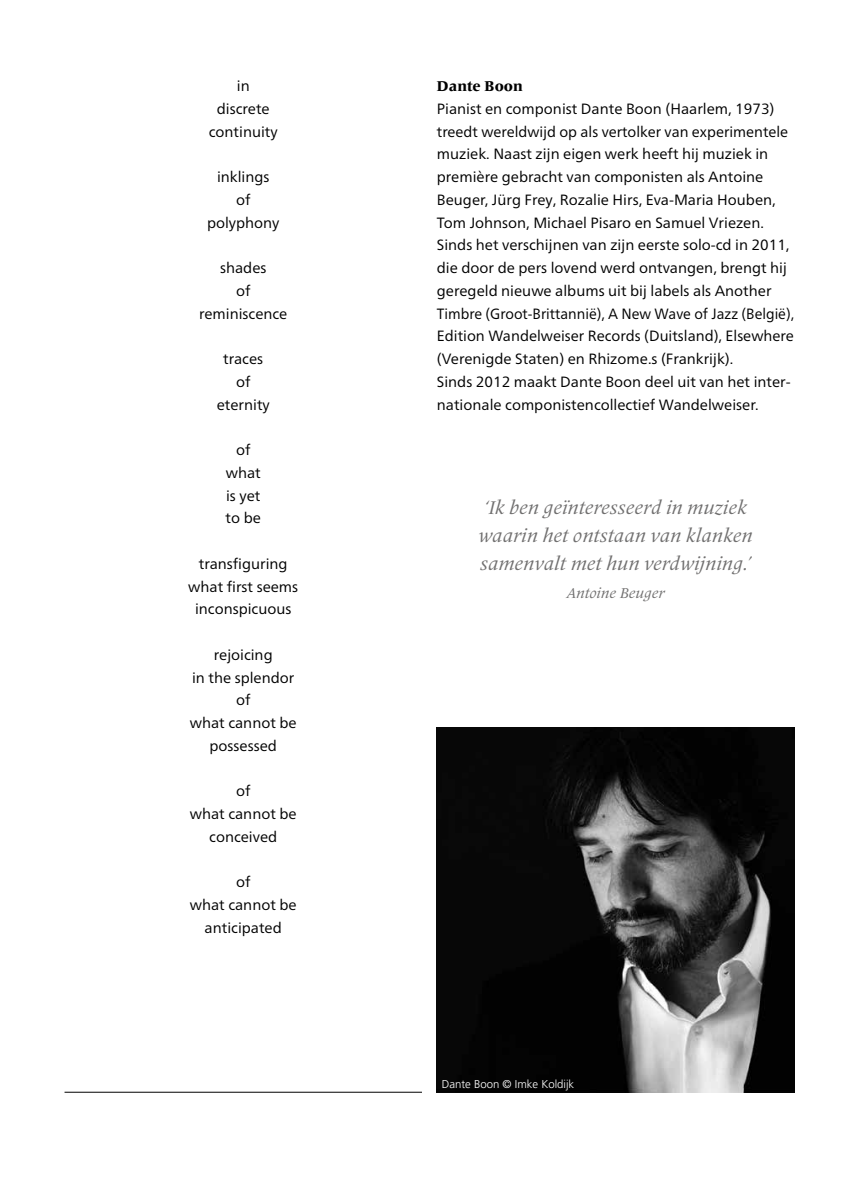
<style>
.page{position:relative;width:844px;height:1191px;background:#fff}
.page>*{position:absolute;margin:0;border:0;box-sizing:border-box;transform-origin:0 0}
.t1{font:italic 19.25px/28px "Frutiger Serif LT Pro";color:#706f6f}
.t2{font:14.88px/22.8px "Frutiger Neue LT Pro";color:#000;text-align:center}
.t3{font:italic 14.88px "Frutiger Serif LT Pro";color:#706f6f}
.t4{font:800 14.88px "Frutiger Serif LT Pro";color:#000}
.t5{font:300 11.38px "Frutiger";color:#fff}
</style>
<div class="page">
<img style="left:437px;top:727px;width:357px;height:365px">
<hr style="left:64px;top:1092px;width:358px;height:1px;background:#000">
<p class="t2" style="left:209px;top:74px;width:70px">in discrete continuity</p>
<p class="t2" style="left:207px;top:165px;width:74px">inklings<br>of polyphony</p>
<p class="t2" style="left:199px;top:256px;width:90px">shades<br>of reminiscence</p>
<p class="t2" style="left:217px;top:347px;width:55px">traces of eternity</p>
<p class="t2" style="left:225px;top:438px;width:37px">of what is yet to be</p>
<p class="t2" style="left:188px;top:552px;width:111px">transfiguring what first seems inconspicuous</p>
<p class="t2" style="left:190px;top:643px;width:108px">rejoicing<br>in the splendor of<br>what cannot be possessed</p>
<p class="t2" style="left:190px;top:779px;width:108px">of<br>what cannot be conceived</p>
<p class="t2" style="left:190px;top:870px;width:108px">of<br>what cannot be anticipated</p>
<p class="t4" style="left:437px;top:77px;width:88px">Dante Boon</p>
<p class="t2" style="left:437px;top:97px;width:358px;text-align:left">Pianist en componist Dante Boon (Haarlem, 1973) treedt wereldwijd op als vertolker van experimentele muziek. Naast zijn eigen werk heeft hij muziek in première gebracht van componisten als Antoine Beuger, Jürg Frey, Rozalie Hirs, Eva-Maria Houben, Tom Johnson, Michael Pisaro en Samuel Vriezen.<br>Sinds het verschijnen van zijn eerste solo-cd in 2011, die door de pers lovend werd ontvangen, brengt hij geregeld nieuwe albums uit bij labels als Another Timbre (Groot-Brittannië), A New Wave of Jazz (België), Edition Wandelweiser Records (Duitsland), Elsewhere (Verenigde Staten) en Rhizome.s (Frankrijk).<br>Sinds 2012 maakt Dante Boon deel uit van het inter&shy;nationale componistencollectief Wandelweiser.</p>
<p class="t1" style="left:478px;top:493px;width:275px">‘Ik ben geïnteresseerd in muziek waarin het ontstaan van klanken samenvalt met hun verdwijning.’</p>
<p class="t3" style="left:566px;top:584px;width:100px">Antoine Beuger</p>
<p class="t5" style="left:441px;top:1077px;width:134px">Dante Boon © Imke Koldijk</p>
</div>
